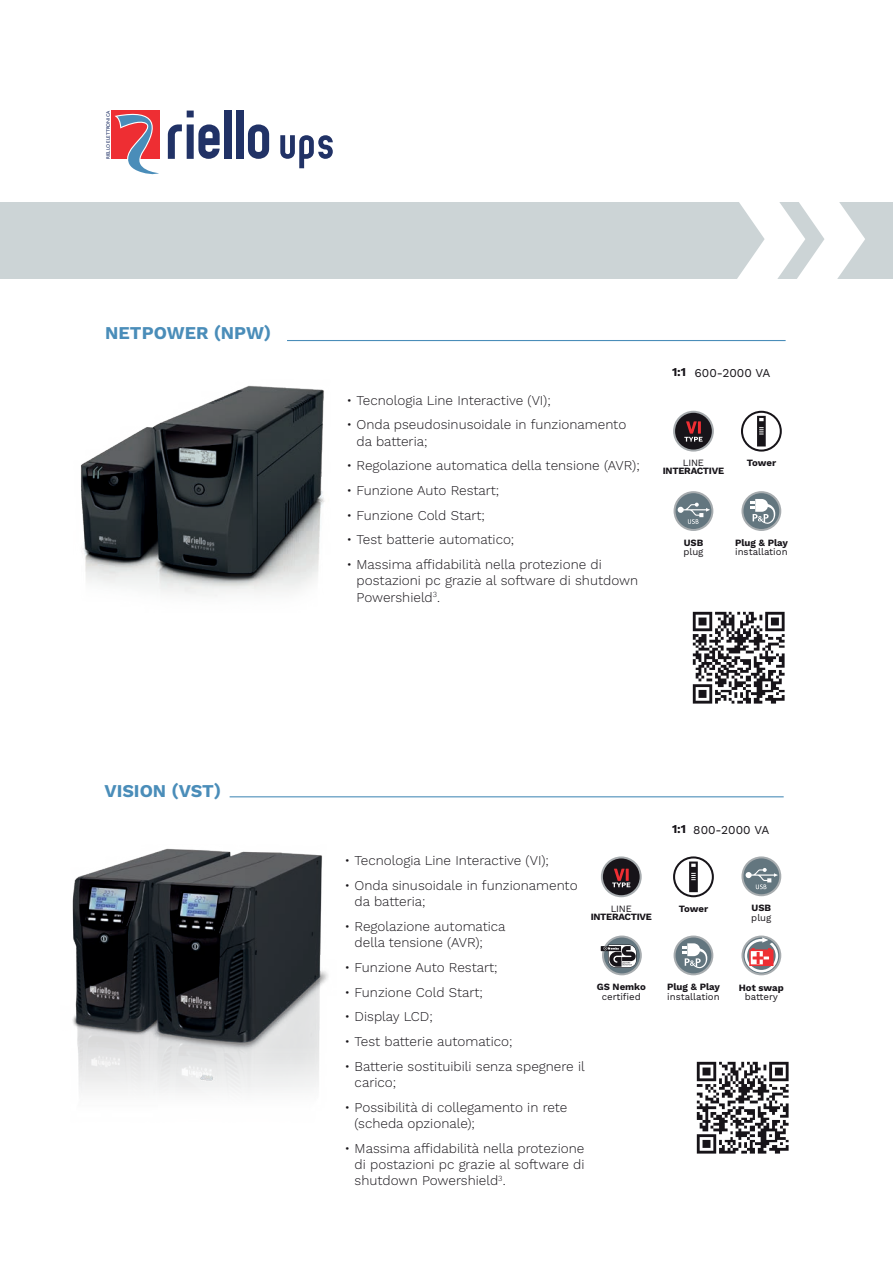
<style>
.page{position:relative;width:893px;height:1263px;background:#fff}
.page>*{position:absolute;margin:0;border:0;box-sizing:border-box;transform-origin:0 0}
.t1{font:700 18px "Work Sans";color:#4a8db9}
.t2{font:300 13.5px/16.2px "Work Sans";color:#171419}
.t3{font:12px "Work Sans";color:#171419}
.t4{font:700 9.6px "Work Sans";letter-spacing:-.01em;color:#171419}
.t5{font:9.6px "Work Sans";color:#171419}
.t6{font:4.8px "Gill Sans";color:#213266}
.s1{font-weight:700}
</style>
<div class="page">
<div style="left:0;top:202px;width:893px;height:77px;background:#ccd4d6"></div>
<svg style="left:737px;top:202px;width:128px;height:77px"></svg>
<hr style="left:287px;top:340px;width:499px;height:1px;background:#4a8db9">
<hr style="left:230px;top:796px;width:554px;height:1px;background:#4a8db9">
<img style="left:81px;top:385px;width:244px;height:211px">
<img style="left:82px;top:386px;width:241px;height:188px">
<svg style="left:280px;top:135px;width:53px;height:33px"></svg>
<svg style="left:168px;top:111px;width:52px;height:48px"></svg>
<div style="left:224px;top:111px;width:7px;height:48px;background:#213266"></div>
<div style="left:236px;top:111px;width:7px;height:48px;background:#213266"></div>
<svg style="left:248px;top:124px;width:21px;height:35px"></svg>
<svg style="left:111px;top:110px;width:49px;height:65px"></svg>
<img style="left:72px;top:848px;width:256px;height:245px">
<img style="left:692px;top:611px;width:93px;height:93px">
<img style="left:696px;top:1061px;width:93px;height:93px">
<svg style="left:674px;top:491px;width:39px;height:40px"></svg>
<div style="left:675px;top:493px;width:36px;height:36px;background:#63767f;border-radius:50%"></div>
<svg style="left:678px;top:503px;width:32px;height:21px"></svg>
<svg style="left:741px;top:491px;width:40px;height:40px"></svg>
<div style="left:743px;top:493px;width:36px;height:36px;background:#63767f;border-radius:50%"></div>
<svg style="left:750px;top:499px;width:25px;height:25px"></svg>
<svg style="left:673px;top:411px;width:41px;height:41px"></svg>
<div style="left:675px;top:413px;width:37px;height:36px;background:#171419;border-radius:50%"></div>
<svg style="left:684px;top:421px;width:19px;height:21px"></svg>
<svg style="left:741px;top:411px;width:41px;height:41px"></svg>
<svg style="left:741px;top:856px;width:40px;height:40px"></svg>
<div style="left:743px;top:858px;width:36px;height:36px;background:#63767f;border-radius:50%"></div>
<svg style="left:746px;top:868px;width:32px;height:21px"></svg>
<svg style="left:602px;top:935px;width:40px;height:40px"></svg>
<svg style="left:604px;top:937px;width:36px;height:36px"></svg>
<div style="left:601px;top:946px;width:20px;height:5px;background:#171419"></div>
<svg style="left:603px;top:944px;width:33px;height:23px"></svg>
<svg style="left:674px;top:935px;width:39px;height:40px"></svg>
<div style="left:675px;top:937px;width:36px;height:36px;background:#63767f;border-radius:50%"></div>
<svg style="left:682px;top:943px;width:25px;height:25px"></svg>
<svg style="left:673px;top:856px;width:41px;height:41px"></svg>
<svg style="left:601px;top:856px;width:41px;height:41px"></svg>
<div style="left:603px;top:858px;width:37px;height:37px;background:#171419;border-radius:50%"></div>
<svg style="left:612px;top:869px;width:18px;height:18px"></svg>
<svg style="left:741px;top:935px;width:40px;height:40px"></svg>
<svg style="left:743px;top:937px;width:36px;height:36px"></svg>
<svg style="left:745px;top:937px;width:33px;height:35px"></svg>
<p class="t6" style="left:105px;top:159px;width:50px;rotate:-90deg">RIELLO ELETTRONICA</p>
<h1 class="t1" style="left:105px;top:322px;width:167px">NETPOWER (NPW)</h1>
<h1 class="t1" style="left:104px;top:780px;width:118px">VISION (VST)</h1>
<p class="t2" style="left:346px;top:393px;width:206px">• Tecnologia Line Interactive (VI);</p>
<p class="t2" style="left:357px;top:417px;width:271px;text-indent:-10px">• Onda pseudosinusoidale in funzionamento da batteria;</p>
<p class="t2" style="left:346px;top:458px;width:295px">• Regolazione automatica della tensione (AVR);</p>
<p class="t2" style="left:346px;top:483px;width:154px">• Funzione Auto Restart;</p>
<p class="t2" style="left:346px;top:508px;width:140px">• Funzione Cold Start;</p>
<p class="t2" style="left:346px;top:532px;width:169px">• Test batterie automatico;</p>
<p class="t2" style="left:357px;top:557px;width:283px;text-indent:-10px">• Massima affidabilità nella protezione di postazioni pc grazie al software di shutdown<br>Powershield<sup>3</sup>.</p>
<p class="t3" style="left:672px;top:366px;width:100px"><span class="s1">1:1</span> 600-2000 VA</p>
<p class="t5" style="left:683px;top:457px;width:23px">LINE</p>
<p class="t4" style="left:663px;top:465px;width:63px">INTERACTIVE</p>
<p class="t4" style="left:747px;top:457px;width:31px">Tower</p>
<p class="t4" style="left:684px;top:537px;width:21px">USB</p>
<p class="t5" style="left:683px;top:546px;width:22px">plug</p>
<p class="t4" style="left:735px;top:537px;width:54px">Plug &amp; Play</p>
<p class="t5" style="left:735px;top:546px;width:54px">installation</p>
<p class="t3" style="left:672px;top:823px;width:99px"><span class="s1">1:1</span> 800-2000 VA</p>
<p class="t2" style="left:344px;top:853px;width:206px">• Tecnologia Line Interactive (VI);</p>
<p class="t2" style="left:355px;top:878px;width:224px;text-indent:-10px">• Onda sinusoidale in funzionamento da batteria;</p>
<p class="t2" style="left:355px;top:919px;width:152px;text-indent:-10px">• Regolazione automatica della tensione (AVR);</p>
<p class="t2" style="left:344px;top:960px;width:155px">• Funzione Auto Restart;</p>
<p class="t2" style="left:344px;top:984px;width:140px">• Funzione Cold Start;</p>
<p class="t2" style="left:344px;top:1009px;width:90px">• Display LCD;</p>
<p class="t2" style="left:344px;top:1034px;width:169px">• Test batterie automatico;</p>
<p class="t2" style="left:355px;top:1059px;width:232px;text-indent:-10px">• Batterie sostituibili senza spegnere il carico;</p>
<p class="t2" style="left:355px;top:1099px;width:214px;text-indent:-10px">• Possibilità di collegamento in rete (scheda opzionale);</p>
<p class="t2" style="left:355px;top:1140px;width:231px;text-align:justify;text-indent:-10px">• Massima affidabilità nella protezione di postazioni pc grazie al software di shutdown Powershield<sup>3</sup>.</p>
<p class="t5" style="left:611px;top:903px;width:23px">LINE</p>
<p class="t4" style="left:679px;top:903px;width:31px">Tower</p>
<p class="t4" style="left:591px;top:911px;width:63px">INTERACTIVE</p>
<p class="t4" style="left:597px;top:981px;width:51px">GS Nemko</p>
<p class="t5" style="left:602px;top:991px;width:41px">certified</p>
<p class="t4" style="left:667px;top:981px;width:54px">Plug &amp; Play</p>
<p class="t5" style="left:667px;top:991px;width:54px">installation</p>
<p class="t4" style="left:752px;top:902px;width:21px">USB</p>
<p class="t5" style="left:751px;top:912px;width:22px">plug</p>
<p class="t4" style="left:739px;top:982px;width:47px">Hot swap</p>
<p class="t5" style="left:745px;top:991px;width:35px">battery</p>
</div>
